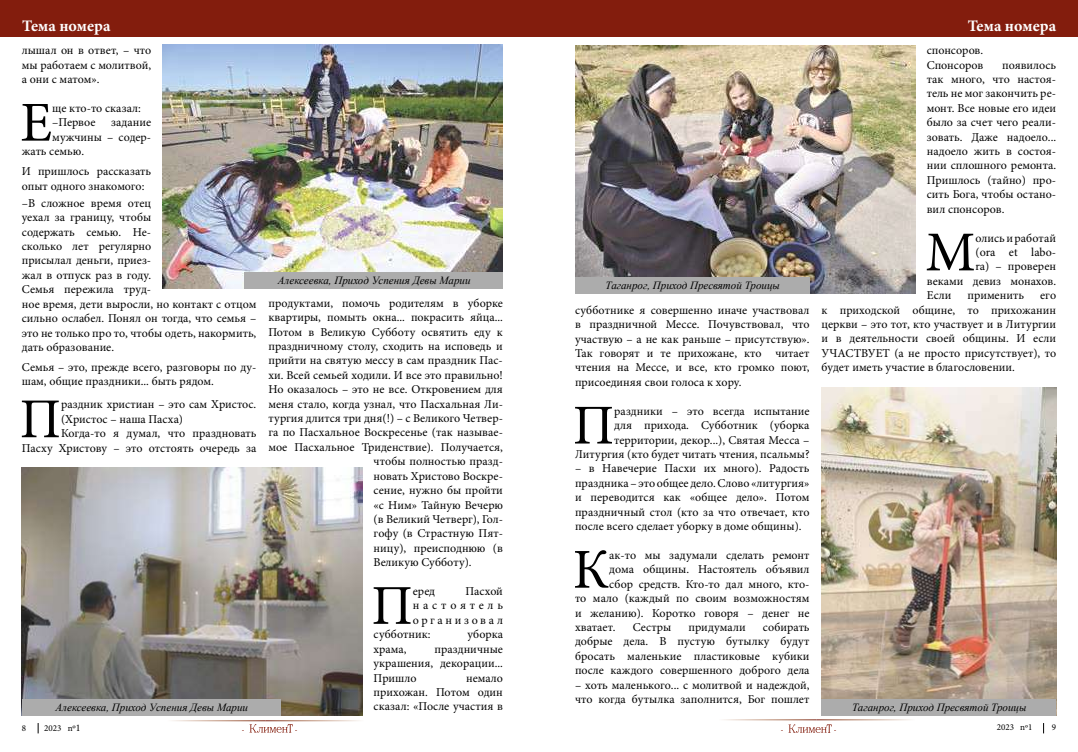
<style>
.page{position:relative;width:1078px;height:752px;background:#fff}
.page>*{position:absolute;margin:0;border:0;box-sizing:border-box;transform-origin:0 0}
.t1{font:56.3px "Minion Pro";color:#000}
.t2{font:700 16px "Minion Pro";color:#fff}
.t3{font:12px/14.4px "Minion Pro";color:#000;text-align:justify}
.t4{font:12px "Minion Pro";letter-spacing:.22em;color:#000}
.t5{font:12px "Minion Pro";letter-spacing:.31em;color:#000}
.t6{font:italic 11px "Times New Roman";color:#000}
.t7{font:9px "Minion Pro";color:#000}
.s1{font-size:10px}
</style>
<div class="page">
<img style="left:821px;top:387px;width:234px;height:311px">
<div style="left:0;top:0;width:1077px;height:37px;background:#831d0d"></div>
<img style="left:162px;top:45px;width:341px;height:243px">
<img style="left:22px;top:467px;width:340px;height:248px">
<div style="left:244px;top:272px;width:259px;height:16px;background:#acacac"></div>
<div style="left:821px;top:698px;width:234px;height:17px;background:#acacac"></div>
<img style="left:575px;top:45px;width:340px;height:248px">
<div style="left:22px;top:698px;width:258px;height:17px;background:#acacac"></div>
<div style="left:575px;top:277px;width:234px;height:16px;background:#acacac"></div>
<svg style="left:242px;top:724px;width:55px;height:8px"></svg>
<svg style="left:788px;top:724px;width:47px;height:8px"></svg>
<h2 class="t2" style="left:22px;top:16px;width:90px">Тема номера</h2>
<h2 class="t2" style="left:967px;top:16px;width:90px">Тема номера</h2>
<p class="t3" style="left:926px;top:43px;width:58px">спонсоров.<br>Спонсоров</p>
<p class="t3" style="left:22px;top:43px;width:131px">лышал он в ответ, – что мы работаем с молитвой, а они с матом».</p>
<h1 class="t1" style="left:20px;top:85px;width:33px">Е</h1>
<p class="t3" style="left:52px;top:101px;width:90px">ще кто-то сказал: –Первое</p>
<p class="t3" style="left:926px;top:58px;width:131px;text-indent:75px">появилось так много, что настоя&shy;тель не мог закончить ре&shy;монт. Все новые его идеи было за счет чего реали&shy;зовать. Даже надоело... надоело жить в состоя&shy;нии сплошного ремонта.<br>Пришлось (тайно) про&shy;сить Бога, чтобы остано&shy;вил спонсоров.</p>
<h1 class="t1" style="left:925px;top:214px;width:52px">М</h1>
<p class="t3" style="left:975px;top:230px;width:82px">олись и работай</p>
<p class="t3" style="left:111px;top:115px;width:42px">задание</p>
<p class="t3" style="left:52px;top:130px;width:100px">мужчины – содер-</p>
<p class="t3" style="left:22px;top:144px;width:64px">жать семью.</p>
<p class="t3" style="left:22px;top:164px;width:131px">И пришлось рассказать опыт одного знакомого:</p>
<p class="t3" style="left:22px;top:196px;width:236px;text-align:left">–В сложное время отец<br>уехал за границу, чтобы<br>содержать семью. Не-<br>сколько лет регулярно<br>присылал деньги, приез-<br>жал в отпуск раз в году.<br>Семья пережила труд-<br>ное время, дети выросли, но контакт с отцом сильно ослабел. Понял он тогда, что семья – это не только про то, чтобы одеть, накормить, дать образование.</p>
<p class="t3" style="left:22px;top:360px;width:236px">Семья – это, прежде всего, разговоры по ду&shy;шам, общие праздники... быть рядом.</p>
<h1 class="t1" style="left:20px;top:381px;width:43px">П</h1>
<p class="t3" style="left:61px;top:397px;width:197px">раздник христиан – это сам Христос.</p>
<p class="t3" style="left:975px;top:245px;width:82px">(ora et labo-</p>
<p class="t3" style="left:975px;top:259px;width:82px">ra) – проверен</p>
<p class="t3" style="left:926px;top:274px;width:131px">веками девиз монахов.</p>
<p class="t3" style="left:926px;top:288px;width:26px">Если</p>
<p class="t3" style="left:967px;top:288px;width:58px">применить</p>
<p class="t6" style="left:278px;top:272px;width:194px">Алексеевка, Приход Успения Девы Марии</p>
<p class="t6" style="left:605px;top:277px;width:176px">Таганрог, Приход Пресвятой Троицы</p>
<p class="t3" style="left:821px;top:288px;width:236px;text-indent:218px">его к приходской общине, то прихожанин церкви – это тот, кто участвует и в Литургии и в деятельности своей общины. И если УЧАСТВУЕТ (а не просто присутствует), то будет иметь участие в благословении.</p>
<p class="t3" style="left:268px;top:295px;width:236px">продуктами, помочь родителям в уборке</p>
<p class="t3" style="left:268px;top:310px;width:236px">квартиры, помыть окна... покрасить яйца...</p>
<p class="t3" style="left:268px;top:324px;width:236px">Потом в Великую Субботу освятить еду к</p>
<p class="t3" style="left:268px;top:339px;width:236px">праздничному столу, сходить на исповедь и</p>
<p class="t3" style="left:268px;top:353px;width:236px">прийти на святую мессу в сам праздник Пас-</p>
<p class="t3" style="left:268px;top:367px;width:236px">хи. Всей семьей ходили. И все это правильно!</p>
<p class="t3" style="left:268px;top:382px;width:236px">Но оказалось – это не все. Откровением для</p>
<p class="t3" style="left:268px;top:396px;width:236px">меня стало, когда узнал, что Пасхальная Ли-</p>
<p class="t3" style="left:268px;top:411px;width:236px">тургия длится три дня(!) – с Великого Четвер-</p>
<p class="t3" style="left:268px;top:425px;width:236px">га по Пасхальное Воскресенье (так называе-</p>
<p class="t3" style="left:268px;top:439px;width:236px">мое Пасхальное Триденствие). Получается,</p>
<p class="t3" style="left:373px;top:454px;width:131px">чтобы полностью празд-</p>
<p class="t3" style="left:373px;top:468px;width:131px">новать Христово Воскре-</p>
<p class="t3" style="left:373px;top:483px;width:131px">сение, нужно бы пройти</p>
<p class="t3" style="left:373px;top:497px;width:131px">«с Ним» Тайную Вечерю</p>
<p class="t3" style="left:373px;top:511px;width:131px">(в Великий Четверг), Гол-</p>
<p class="t3" style="left:373px;top:526px;width:131px">гофу (в Страстную Пят-</p>
<p class="t3" style="left:373px;top:540px;width:131px">ницу), преисподнюю (в</p>
<p class="t3" style="left:373px;top:555px;width:99px">Великую Субботу).</p>
<h1 class="t1" style="left:371px;top:567px;width:43px">П</h1>
<p class="t3" style="left:413px;top:583px;width:24px">еред</p>
<p class="t3" style="left:465px;top:583px;width:39px">Пасхой</p>
<p class="t3" style="left:575px;top:302px;width:236px">субботнике я совершенно иначе участвовал в праздничной Мессе. Почувствовал, что участвую – а не как раньше – присутствую».<br>Так говорят и те прихожане, кто читает чтения на Мессе, и все, кто громко поют, присоединяя свои голоса к хору.</p>
<h1 class="t1" style="left:572px;top:387px;width:43px">П</h1>
<p class="t3" style="left:575px;top:403px;width:236px;text-align:right">раздники – это всегда испытание<br>для прихода. Субботник (уборка территории, декор...), Святая Месса – Литургия (кто будет читать чтения, псальмы?</p>
<p class="t3" style="left:575px;top:461px;width:236px">– в Навечерие Пасхи их много). Радость праздника – это общее дело. Слово «литургия» и переводится как «общее дело». Потом праздничный стол (кто за что отвечает, кто после всего сделает уборку в доме общины).</p>
<h1 class="t1" style="left:572px;top:531px;width:38px">К</h1>
<p class="t3" style="left:609px;top:547px;width:202px">ак-то мы задумали сделать ремонт</p>
<p class="t3" style="left:61px;top:411px;width:123px">(Христос – наша Пасха)</p>
<p class="t3" style="left:61px;top:426px;width:197px">Когда-то я думал, что праздновать</p>
<p class="t3" style="left:22px;top:440px;width:236px">Пасху Христову – это отстоять очередь за</p>
<p class="t3" style="left:609px;top:562px;width:202px">дома общины. Настоятель объявил</p>
<p class="t3" style="left:609px;top:576px;width:202px">сбор средств. Кто-то дал много, кто-</p>
<p class="t3" style="left:575px;top:590px;width:236px">то мало (каждый по своим возможностям</p>
<p class="t3" style="left:575px;top:605px;width:236px">и желанию). Коротко говоря – денег не</p>
<p class="t3" style="left:575px;top:619px;width:42px">хватает.</p>
<p class="t3" style="left:632px;top:619px;width:40px">Сестры</p>
<p class="t3" style="left:688px;top:619px;width:59px">придумали</p>
<p class="t5" style="left:413px;top:597px;width:92px">настоятель</p>
<p class="t4" style="left:413px;top:611px;width:92px">организовал</p>
<p class="t3" style="left:373px;top:627px;width:58px">субботник:</p>
<p class="t3" style="left:467px;top:627px;width:37px">уборка</p>
<p class="t3" style="left:373px;top:641px;width:35px">храма,</p>
<p class="t3" style="left:575px;top:619px;width:236px;text-indent:188px">собирать добрые дела. В пустую бутылку будут бросать маленькие пластиковые кубики после каждого совершенного доброго дела</p>
<p class="t3" style="left:575px;top:677px;width:236px">– хоть маленького... с молитвой и надеждой, что когда бутылка заполнится, Бог пошлет</p>
<p class="t3" style="left:373px;top:641px;width:131px;text-indent:61px">праздничные украшения, декорации...<br>Пришло</p>
<p class="t3" style="left:373px;top:670px;width:131px;text-indent:92px">немало прихожан. Потом один сказал: «После участия в</p>
<p class="t6" style="left:55px;top:699px;width:194px">Алексеевка, Приход Успения Девы Марии</p>
<p class="t6" style="left:852px;top:699px;width:176px">Таганрог, Приход Пресвятой Троицы</p>
<p class="t7" style="left:22px;top:721px;width:6px">8</p>
<p class="t7" style="left:44px;top:721px;width:38px">2023 n<span class="s1">º1</span></p>
<p class="t7" style="left:996px;top:720px;width:37px">2023 nº1</p>
<p class="t7" style="left:1051px;top:720px;width:6px">9</p>
</div>
